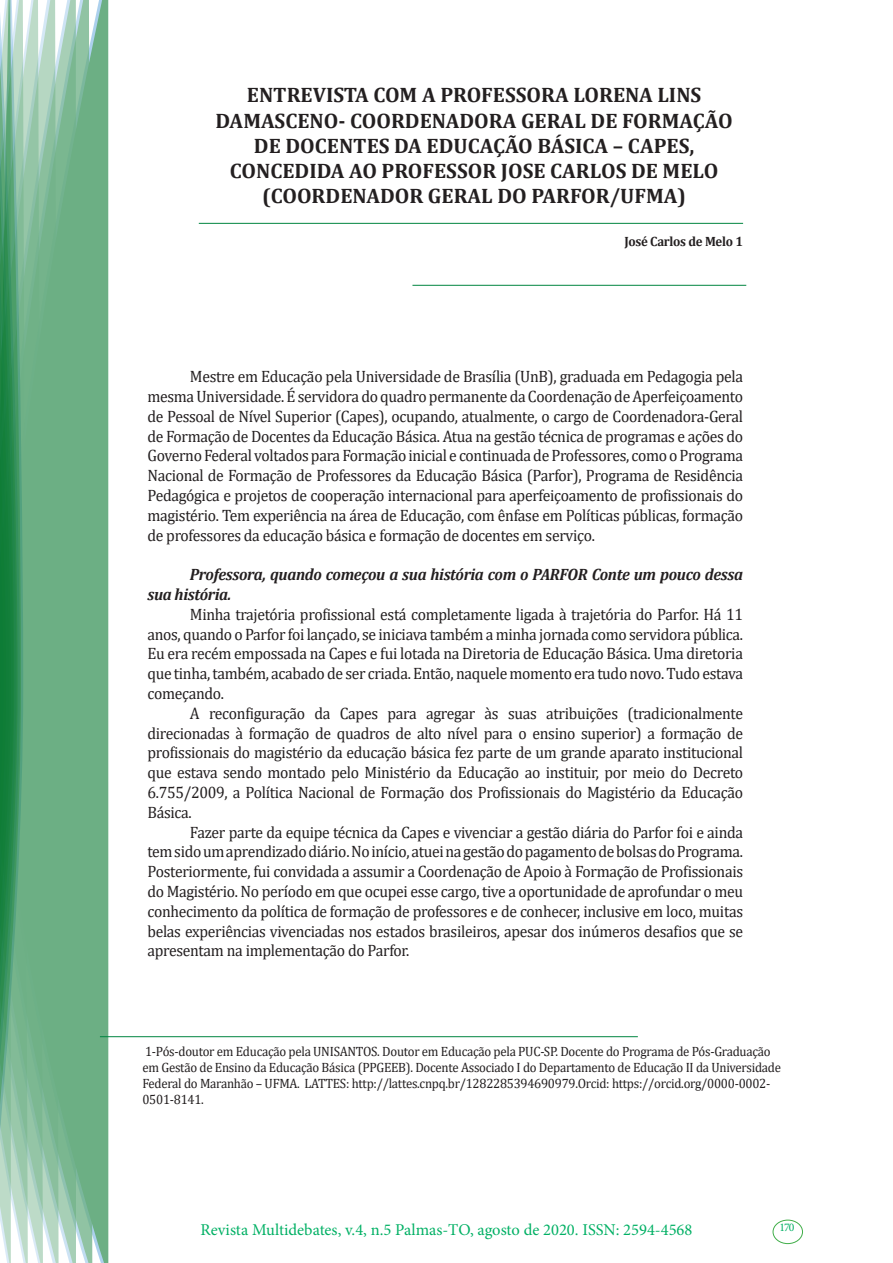
<style>
.page{position:relative;width:893px;height:1263px;background:#fff}
.page>*{position:absolute;margin:0;border:0;box-sizing:border-box;transform-origin:0 0}
.t1{font:700 21px/25.2px "Cambria";color:#231f20;text-align:center}
.texto{font:16.5px/19.8px "Cambria";letter-spacing:-.02em;color:#231f20;text-align:justify;scale:.95 1}
.texto-2{font:italic 700 16.5px/19.8px "Cambria";letter-spacing:-.02em;color:#231f20;scale:.95 1}
.t2{font:16.5px "Minion Pro";color:#00b064}
.Currículo{font:13.5px/16.2px "Cambria";letter-spacing:-.02em;color:#231f20;scale:.95 1}
.Autores{font:700 13.5px "Cambria";letter-spacing:-.02em;color:#231f20;scale:.95 1}
.t3{font:11.7px "Minion Pro";color:#00b064}
</style>
<div class="page">
<svg style="left:95px;top:0;width:16px;height:1263px;background:#85bd9a"></svg>
<svg style="left:79px;top:0;width:16px;height:1263px;background:#71b289"></svg>
<svg style="left:62px;top:0;width:17px;height:1263px;background:#75b48c"></svg>
<svg style="left:45px;top:0;width:17px;height:1263px;background:#7cb792"></svg>
<svg style="left:30px;top:0;width:15px;height:1263px;background:#80ba96"></svg>
<svg style="left:0;top:0;width:30px;height:1263px;background:#61a97f"></svg>
<div style="left:772px;top:1219px;width:31px;height:25px;border:1px solid #40ae49;border-radius:50%"></div>
<hr style="left:100px;top:1036px;width:538px;height:1px;background:#008540">
<hr style="left:199px;top:223px;width:544px;height:1px;background:#008540">
<hr style="left:412px;top:285px;width:334px;height:1px;background:#008540">
<p class="t1" style="left:216px;top:82px;width:518px">ENTREVISTA COM A PROFESSORA LORENA LINS DAMASCENO- COORDENADORA GERAL DE FORMAÇÃO DE DOCENTES DA EDUCAÇÃO BÁSICA – CAPES, CONCEDIDA AO PROFESSOR JOSE CARLOS DE MELO (COORDENADOR GERAL DO PARFOR/UFMA)</p>
<p class="Autores" style="left:624px;top:232px;width:126px">José Carlos de Melo 1</p>
<p class="texto" style="left:147px;top:367px;width:629px;text-indent:43px">Mestre em Educação pela Universidade de Brasília (UnB), graduada em Pedagogia pela mesma Universidade. É servidora do quadro permanente da Coordenação de Aperfeiçoamento de Pessoal de Nível Superior (Capes), ocupando, atualmente, o cargo de Coordenadora-Geral de Formação de Docentes da Educação Básica. Atua na gestão técnica de programas e ações do Governo Federal voltados para Formação inicial e continuada de Professores, como o Programa Nacional de Formação de Professores da Educação Básica (Parfor), Programa de Residência Pedagógica e projetos de cooperação internacional para aperfeiçoamento de profissionais do magistério. Tem experiência na área de Educação, com ênfase em Políticas públicas, formação de professores da educação básica e formação de docentes em serviço.</p>
<p class="texto-2" style="left:147px;top:564px;width:628px;text-indent:43px">Professora, quando começou a sua história com o PARFOR Conte um pouco dessa sua história.</p>
<p class="texto" style="left:147px;top:604px;width:629px;text-indent:43px">Minha trajetória profissional está completamente ligada à trajetória do Parfor. Há 11 anos, quando o Parfor foi lançado, se iniciava também a minha jornada como servidora pública.<br>Eu era recém empossada na Capes e fui lotada na Diretoria de Educação Básica. Uma diretoria que tinha, também, acabado de ser criada. Então, naquele momento era tudo novo. Tudo estava começando.</p>
<p class="texto" style="left:147px;top:703px;width:629px;text-indent:43px">A reconfiguração da Capes para agregar às suas atribuições (tradicionalmente direcionadas à formação de quadros de alto nível para o ensino superior) a formação de profissionais do magistério da educação básica fez parte de um grande aparato institucional que estava sendo montado pelo Ministério da Educação ao instituir, por meio do Decreto 6.755/2009, a Política Nacional de Formação dos Profissionais do Magistério da Educação Básica.</p>
<p class="texto" style="left:147px;top:822px;width:629px;text-indent:43px">Fazer parte da equipe técnica da Capes e vivenciar a gestão diária do Parfor foi e ainda tem sido um aprendizado diário. No início, atuei na gestão do pagamento de bolsas do Programa.<br>Posteriormente, fui convidada a assumir a Coordenação de Apoio à Formação de Profissionais do Magistério. No período em que ocupei esse cargo, tive a oportunidade de aprofundar o meu conhecimento da política de formação de professores e de conhecer, inclusive em loco, muitas belas experiências vivenciadas nos estados brasileiros, apesar dos inúmeros desafios que se apresentam na implementação do Parfor.</p>
<p class="Currículo" style="left:142px;top:1043px;width:674px">1-Pós-doutor em Educação pela UNISANTOS. Doutor em Educação pela PUC-SP. Docente do Programa de Pós-Graduação em Gestão de Ensino da Educação Básica (PPGEEB). Docente Associado I do Departamento de Educação II da Universidade Federal do Maranhão – UFMA. LATTES: http://lattes.cnpq.br/1282285394690979.Orcid: https://orcid.org/0000-0002- 0501-8141.</p>
<p class="t2" style="left:200px;top:1218px;width:493px">Revista Multidebates, v.4, n.5 Palmas-TO, agosto de 2020. ISSN: 2594-4568</p>
<p class="t3" style="left:779px;top:1219px;width:16px">170</p>
</div>
